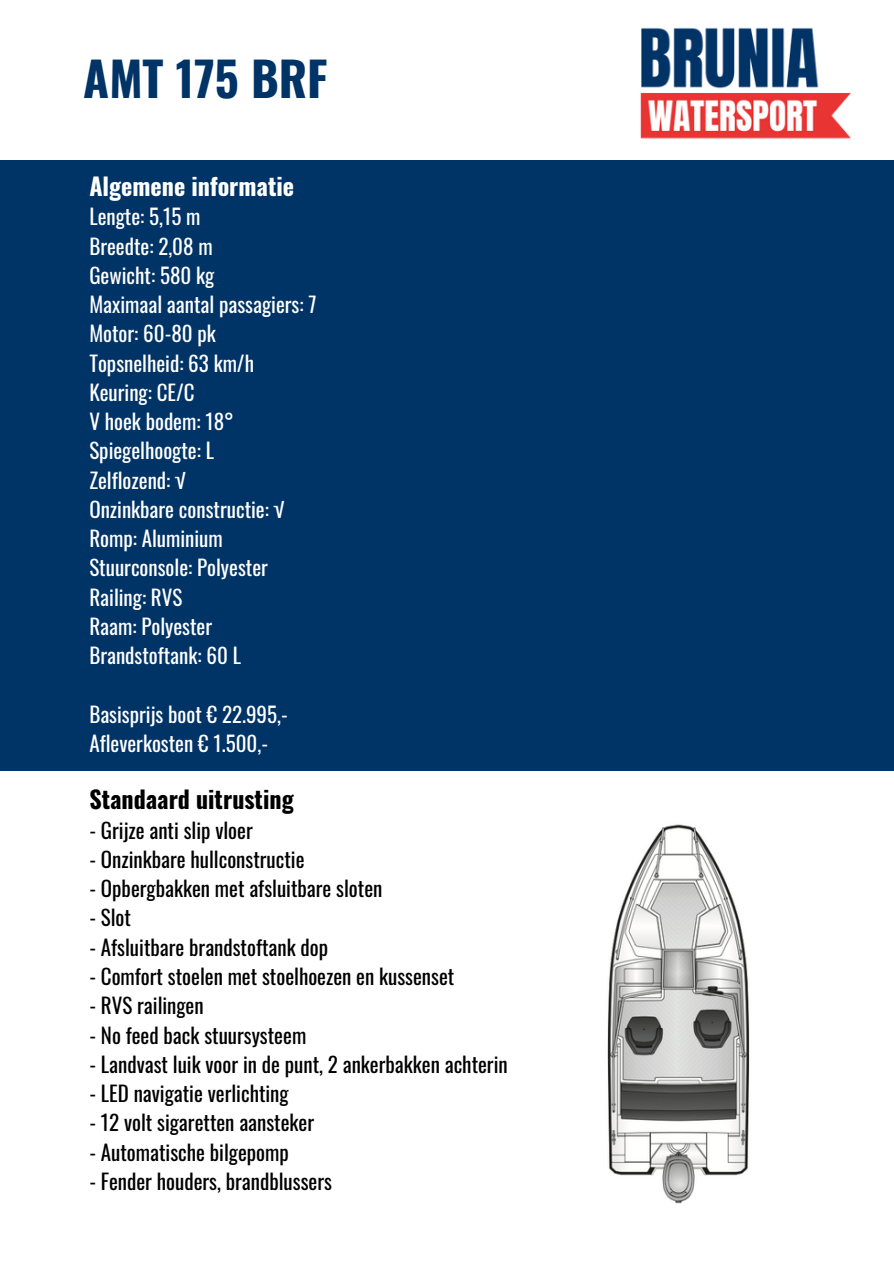
<style>
.page{position:relative;width:894px;height:1264px;background:#fff}
.page>*{position:absolute;margin:0;border:0;box-sizing:border-box;transform-origin:0 0}
.t1{font:700 47.25px "Oswald";color:#036}
.t2{font:700 24px "Oswald";color:#000}
.t3{font:700 24px "Oswald";color:#fff}
.t4{font:21px "Oswald";color:#000}
.t5{font:21px "Oswald";color:#fff}
</style>
<div class="page">
<div style="left:0;top:160px;width:893px;height:610px;background:#036"></div>
<img style="left:607px;top:824px;width:143px;height:380px">
<img style="left:640px;top:27px;width:211px;height:112px">
<p class="t1" style="left:83px;top:41px;width:246px">AMT 175 BRF</p>
<h1 class="t3" style="left:89px;top:167px;width:206px">Algemene informatie</h1>
<p class="t5" style="left:89px;top:200px;width:113px">Lengte: 5,15 m</p>
<p class="t5" style="left:89px;top:229px;width:125px">Breedte: 2,08 m</p>
<p class="t5" style="left:89px;top:259px;width:126px">Gewicht: 580 kg</p>
<p class="t5" style="left:89px;top:288px;width:228px">Maximaal aantal passagiers: 7</p>
<p class="t5" style="left:89px;top:317px;width:128px">Motor: 60-80 pk</p>
<p class="t5" style="left:89px;top:346px;width:166px">Topsnelheid: 63 km/h</p>
<p class="t5" style="left:89px;top:376px;width:107px">Keuring: CE/C</p>
<p class="t5" style="left:89px;top:405px;width:146px">V hoek bodem: 18°</p>
<p class="t5" style="left:89px;top:434px;width:126px">Spiegelhoogte: L</p>
<p class="t5" style="left:89px;top:463px;width:98px">Zelflozend: √</p>
<p class="t5" style="left:89px;top:493px;width:196px">Onzinkbare constructie: √</p>
<p class="t5" style="left:89px;top:522px;width:135px">Romp: Aluminium</p>
<p class="t5" style="left:89px;top:551px;width:180px">Stuurconsole: Polyester</p>
<p class="t5" style="left:89px;top:580px;width:94px">Railing: RVS</p>
<p class="t5" style="left:89px;top:610px;width:124px">Raam: Polyester</p>
<p class="t5" style="left:89px;top:639px;width:153px">Brandstoftank: 60 L</p>
<p class="t5" style="left:89px;top:697px;width:200px">Basisprijs boot € 22.995,-</p>
<p class="t5" style="left:89px;top:727px;width:180px">Afleverkosten € 1.500,-</p>
<p class="t2" style="left:89px;top:780px;width:206px">Standaard uitrusting</p>
<p class="t4" style="left:89px;top:813px;width:165px">- Grijze anti slip vloer</p>
<p class="t4" style="left:89px;top:842px;width:217px">- Onzinkbare hullconstructie</p>
<p class="t4" style="left:89px;top:872px;width:294px">- Opbergbakken met afsluitbare sloten</p>
<p class="t4" style="left:89px;top:901px;width:43px">- Slot</p>
<p class="t4" style="left:89px;top:930px;width:240px">- Afsluitbare brandstoftank dop</p>
<p class="t4" style="left:89px;top:959px;width:366px">- Comfort stoelen met stoelhoezen en kussenset</p>
<p class="t4" style="left:89px;top:989px;width:116px">- RVS railingen</p>
<p class="t4" style="left:89px;top:1018px;width:218px">- No feed back stuursysteem</p>
<p class="t4" style="left:89px;top:1047px;width:420px">- Landvast luik voor in de punt, 2 ankerbakken achterin</p>
<p class="t4" style="left:89px;top:1076px;width:201px">- LED navigatie verlichting</p>
<p class="t4" style="left:89px;top:1106px;width:226px">- 12 volt sigaretten aansteker</p>
<p class="t4" style="left:89px;top:1135px;width:201px">- Automatische bilgepomp</p>
<p class="t4" style="left:89px;top:1164px;width:244px">- Fender houders, brandblussers</p>
</div>
